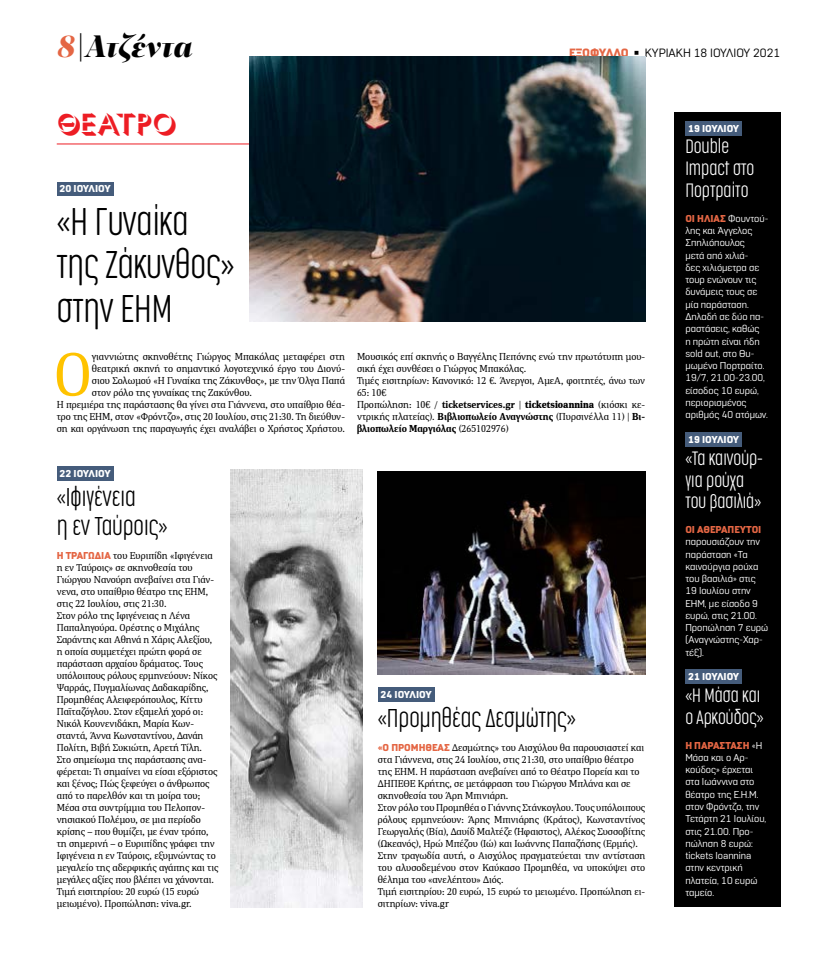
<style>
.page{position:relative;width:823px;height:964px;background:#fff}
.page>*{position:absolute;margin:0;border:0;box-sizing:border-box;transform-origin:0 0}
.t1{font:61.7px "PFDIN Serif";color:#ffc300}
.t2{font:200 36px/43.2px "Cocogoose Compressed";color:#000}
.t3{font:italic 900 32px "PF Regal Display Pro";color:#000}
.t4{font:300 30px "Gill Sans Nova Shadowed";color:#ed1d24}
.t5{font:200 24px/28.8px "Cocogoose Compressed";color:#000}
.t6{font:200 18px/21.9px "Cocogoose Compressed";color:#fff}
.t7{font:12px "Normative Pro";color:#000}
.t8{font:10px/12px "PFDIN Serif";color:#000}
.t9{font:10px/12.3px "Normative Pro";color:#fff}
.t10{font:900 10px "Normative Pro";color:#fff}
.t11{font:900 10px "Normative Pro";color:#e46644}
.t12{font:900 10px "Normative Pro";letter-spacing:-.02em;color:#fff}
.s1{color:#e46644}
.s2{font-weight:900;color:#e46644}
.s3{font-weight:700}
.s4{font-weight:900}
.s5{font-family:"Normative Pro";font-weight:900;color:#e46644}
</style>
<div class="page">
<hr style="left:57px;top:144px;width:576px;height:1px;background:#ed1d24">
<div style="left:57px;top:182px;width:56px;height:13px;background:#455c7b"></div>
<div style="left:673px;top:112px;width:107px;height:795px;background:#000"></div>
<div style="left:685px;top:121px;width:56px;height:14px;background:#455c7b"></div>
<div style="left:685px;top:432px;width:56px;height:14px;background:#455c7b"></div>
<div style="left:685px;top:669px;width:56px;height:15px;background:#455c7b"></div>
<div style="left:377px;top:688px;width:57px;height:14px;background:#455c7b"></div>
<div style="left:57px;top:466px;width:56px;height:15px;background:#455c7b"></div>
<img style="left:249px;top:57px;width:396px;height:265px">
<img style="left:230px;top:469px;width:132px;height:438px">
<img style="left:377px;top:471px;width:268px;height:203px">
<h3 class="t3" style="left:57px;top:26px;width:137px"><span class="s1">8</span>|Ατζέντα</h3>
<p class="t7" style="left:568px;top:46px;width:213px"><span class="s2">ΕΞΩΦΥΛΛΟ</span> ◾ ΚΥΡΙΑΚΗ 18 ΙΟΥΛΙΟΥ 2021</p>
<h3 class="t4" style="left:57px;top:106px;width:121px">ΘΕΑΤΡΟ</h3>
<p class="t10" style="left:60px;top:182px;width:53px">20 ΙΟΥΛΙΟΥ</p>
<h2 class="t2" style="left:57px;top:200px;width:179px">«Η Γυναίκα της Ζάκυνθος» στην ΕΗΜ</h2>
<h1 class="t1" style="left:54px;top:336px;width:40px">O</h1>
<p class="t8" style="left:92px;top:350px;width:254px">γιαννιώτης σκηνοθέτης Γιώργος Μπακόλας μεταφέρει στη</p>
<p class="t8" style="left:92px;top:362px;width:254px">θεατρική σκηνή το σημαντικό λογοτεχνικό έργο του Διονύ-</p>
<p class="t8" style="left:92px;top:374px;width:254px">σιου Σολωμού «Η Γυναίκα της Ζάκυνθος», με την Όλγα Παπά</p>
<p class="t8" style="left:92px;top:386px;width:161px">στον ρόλο της γυναίκας της Ζακύνθου.</p>
<p class="t8" style="left:57px;top:398px;width:289px">Η πρεμιέρα της παράστασης θα γίνει στα Γιάννενα, στο υπαίθριο θέα-</p>
<p class="t8" style="left:57px;top:410px;width:289px">τρο της ΕΗΜ, στον «Φρόντζο», στις 20 Ιουλίου, στις 21:30. Τη διεύθυν-</p>
<p class="t8" style="left:57px;top:422px;width:289px">ση και οργάνωση της παραγωγής έχει αναλάβει ο Χρήστος Χρήστου.</p>
<p class="t8" style="left:357px;top:350px;width:289px">Μουσικός επί σκηνής ο Βαγγέλης Πεπόνης ενώ την πρωτότυπη μου&shy;σική έχει συνθέσει ο Γιώργος Μπακόλας.<br>Τιμές εισιτηρίων: Κανονικό: 12 €. Άνεργοι, ΑμεΑ, φοιτητές, άνω των 65: 10€<br>Προπώληση: 10€ / <span class="s3">ticketservices.gr</span> | <span class="s4">ticketsioannina</span> (κιόσκι κε&shy;ντρικής πλατείας). <span class="s3">Βιβλιοπωλείο Αναγνώστης</span> (Πυρσινέλλα 11) | <span class="s3">Βι&shy;βλιοπωλείο Μαργιόλας</span> (265102976)</p>
<p class="t12" style="left:60px;top:467px;width:53px">22 ΙΟΥΛΊΟΥ</p>
<h3 class="t5" style="left:57px;top:482px;width:112px">«Ιφιγένεια<br>η εν Ταύροις»</h3>
<p class="t8" style="left:57px;top:549px;width:163px"><span class="s5">Η ΤΡΑΓΩΔΊΑ</span> του Ευριπίδη «Ιφιγένεια η εν Ταύροις» σε σκηνοθεσία του Γιώργου Νανούρη ανεβαίνει στα Γιάν&shy;νενα, στο υπαίθριο θέατρο της ΕΗΜ, στις 22 Ιουλίου, στις 21:30.<br>Στον ρόλο της Ιφιγένειας η Λένα Παπαληγούρα. Ορέστης ο Μιχάλης Σαράντης και Αθηνά η Χάρις Αλεξίου, η οποία συμμετέχει πρώτη φορά σε παράσταση αρχαίου δράματος. Τους υπόλοιπους ρόλους ερμηνεύουν: Νίκος Ψαρράς, Πυγμαλίωνας Δαδακαρίδης, Προμηθέας Αλειφερόπουλος, Κίττυ Παϊταζόγλου. Στον εξαμελή χορό οι:<br>Νικόλ Κουνενιδάκη, Μαρία Κων&shy;σταντά, Άννα Κωνσταντίνου, Δανάη Πολίτη, Βιβή Συκιώτη, Αρετή Τίλη.<br>Στο σημείωμα της παράστασης ανα&shy;φέρεται: Τι σημαίνει να είσαι εξόριστος και ξένος; Πώς ξεφεύγει ο άνθρωπος από το παρελθόν και τη μοίρα του; Μέσα στα συντρίμμια του Πελοπον&shy;νησιακού Πολέμου, σε μια περίοδο κρίσης – που θυμίζει, με έναν τρόπο, τη σημερινή – ο Ευριπίδης γράφει την Ιφιγένεια η εν Ταύροις, εξυμνώντας το μεγαλείο της αδερφικής αγάπης και τις μεγάλες αξίες που βλέπει να χάνονται.<br>Τιμή εισιτηρίου: 20 ευρώ (15 ευρώ μειωμένο). Προπώληση: viva.gr.</p>
<p class="t10" style="left:380px;top:689px;width:53px">24 ΙΟΥΛΙΟΥ</p>
<h3 class="t5" style="left:377px;top:704px;width:200px">«Προμηθέας Δεσμώτης»</h3>
<p class="t8" style="left:377px;top:742px;width:269px"><span class="s5">«Ο ΠΡΟΜΗΘΈΑΣ</span> Δεσμώτης» του Αισχύλου θα παρουσιαστεί και στα Γιάννενα, στις 24 Ιουλίου, στις 21:30, στο υπαίθριο θέατρο της ΕΗΜ. Η παράσταση ανεβαίνει από το Θέατρο Πορεία και το ΔΗΠΕΘΕ Κρήτης, σε μετάφραση του Γιώργου Μπλάνα και σε σκηνοθεσία του Άρη Μπινιάρη.<br>Στον ρόλο του Προμηθέα ο Γιάννης Στάνκογλου. Τους υπόλοιπους ρόλους ερμηνεύουν: Άρης Μπινιάρης (Κράτος), Κωνσταντίνος Γεωργαλής (Βία), Δαυίδ Μαλτέζε (Ήφαιστος), Αλέκος Συσσοβίτης (Ωκεανός), Ηρώ Μπέζου (Ιώ) και Ιωάννης Παπαζήσης (Ερμής).<br>Στην τραγωδία αυτή, ο Αισχύλος πραγματεύεται την αντίσταση του αλυσοδεμένου στον Καύκασο Προμηθέα, να υποκύψει στο θέλημα του «ανελέητου» Διός.<br>Τιμή εισιτηρίου: 20 ευρώ, 15 ευρώ το μειωμένο. Προπώληση ει&shy;σιτηρίων: viva.gr</p>
<p class="t10" style="left:687px;top:122px;width:53px">19 ΙΟΥΛΙΟΥ</p>
<h3 class="t6" style="left:685px;top:136px;width:70px">Double<br>Impact στο<br>Πορτραίτο</h3>
<p class="t9" style="left:685px;top:212px;width:84px"><span class="s2">ΟΙ ΗΛΊΑΣ</span> Φουντού&shy;λης και Άγγελος<br>Σπηλιόπουλος<br>μετά από χιλιά-<br>δες χιλιόμετρα σε τουρ ενώνουν τις δυνάμεις τους σε μία παράσταση.<br>Δηλαδή σε δύο πα&shy;ραστάσεις, καθώς<br>η πρώτη είναι ήδη sold out, στο Θυ&shy;μωμένο Πορτραίτο.<br>19/7, 21.00-23.00, είσοδος 10 ευρώ, περιορισμένος αριθμός 40 ατόμων.</p>
<p class="t10" style="left:687px;top:433px;width:53px">19 ΙΟΥΛΙΟΥ</p>
<h3 class="t6" style="left:685px;top:447px;width:79px">«Τα καινούρ&shy;για ρούχα του βασιλιά»</h3>
<p class="t11" style="left:685px;top:523px;width:77px">ΟΙ ΑΘΕΡΆΠΕΥΤΟΙ</p>
<p class="t9" style="left:685px;top:536px;width:84px">παρουσιάζουν την παράσταση «Τα καινούργια ρούχα του βασιλιά» στις<br>19 Ιουλίου στην<br>ΕΗΜ, με είσοδο 9 ευρώ, στις 21.00.<br>Προπώληση 7 ευρώ (Αναγνώστης-Χαρ&shy;τέξ).</p>
<p class="t10" style="left:687px;top:670px;width:53px">21 ΙΟΥΛΙΟΥ</p>
<h3 class="t6" style="left:685px;top:684px;width:80px">«Η Μάσα και ο Αρκούδος»</h3>
<p class="t9" style="left:685px;top:739px;width:82px"><span class="s2">Η ΠΑΡΆΣΤΑΣΗ</span> «Η<br>Μάσα και ο Αρ&shy;κούδος» έρχεται στα Ιωάννινα στο θέατρο της Ε.Η.Μ. στον Φρόντζο, την<br>Τετάρτη 21 Ιουλίου, στις 21.00. Προ&shy;πώληση 8 ευρώ: tickets Ioannina στην κεντρική πλατεία, 10 ευρώ ταμείο.</p>
</div>
